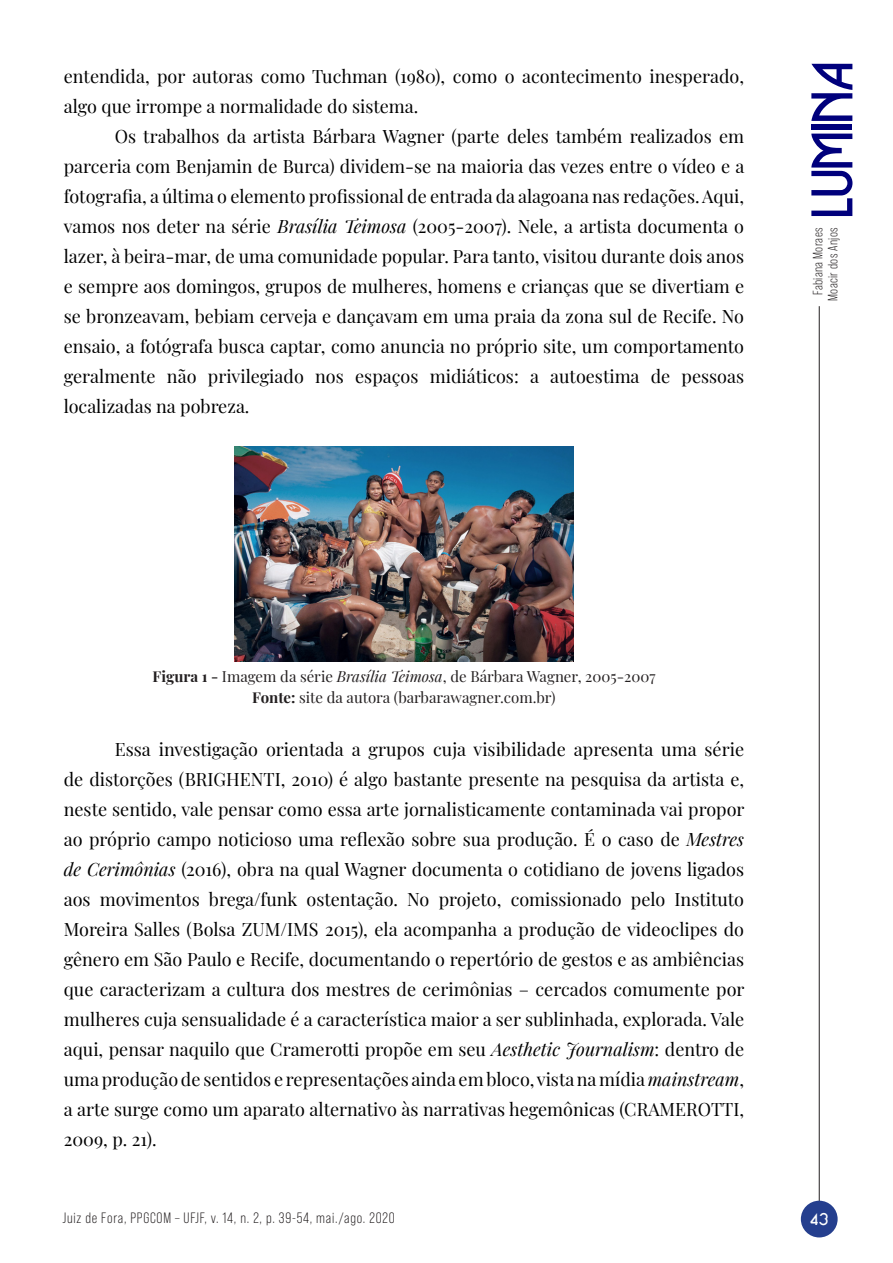
<style>
.page{position:relative;width:893px;height:1263px;background:#fff}
.page>*{position:absolute;margin:0;border:0;box-sizing:border-box;transform-origin:0 0}
.t1{font:18px/30px "Playfair Display";color:#000;text-align:justify}
.t2{font:16.5px "Businko";color:#fff}
.Legenda_da_Foto_Tabe{font:15px "Playfair Display";color:#231f20}
.t3{font:15px "Bebas Neue Pro";letter-spacing:.05em;color:#231f20}
.t4{font:13.5px/15px "Bebas Neue Pro";letter-spacing:.025em;color:#231f20;text-align:center}
.s1{font-style:italic}
.s2{font-weight:700}
</style>
<div class="page">
<hr style="left:819px;top:306px;width:1px;height:923px;background:#231f20">
<svg style="left:811px;top:134px;width:41px;height:82px"></svg>
<div style="left:811px;top:124px;width:41px;height:6px;background:#00007c"></div>
<svg style="left:811px;top:64px;width:41px;height:57px"></svg>
<div style="left:801px;top:1201px;width:37px;height:36px;background:#253f8e;border-radius:50%"></div>
<img style="left:235px;top:446px;width:338px;height:215px">
<p class="t1" style="left:64px;top:60px;width:682px">entendida, por autoras como Tuchman (1980), como o acontecimento inesperado, algo que irrompe a normalidade do sistema.</p>
<p class="t1" style="left:64px;top:120px;width:682px;text-indent:51px">Os trabalhos da artista Bárbara Wagner (parte deles também realizados em parceria com Benjamin de Burca) dividem-se na maioria das vezes entre o vídeo e a fotografia, a última o elemento profissional de entrada da alagoana nas redações. Aqui, vamos nos deter na série <span class="s1">Brasília Teimosa</span> (2005-2007). Nele, a artista documenta o lazer, à beira-mar, de uma comunidade popular. Para tanto, visitou durante dois anos e sempre aos domingos, grupos de mulheres, homens e crianças que se divertiam e se bronzeavam, bebiam cerveja e dançavam em uma praia da zona sul de Recife. No ensaio, a fotógrafa busca captar, como anuncia no próprio site, um comportamento geralmente não privilegiado nos espaços midiáticos: a autoestima de pessoas localizadas na pobreza.</p>
<p class="t4" style="left:810px;top:301px;width:75px;rotate:-90deg">Fabiana Moraes<br>Moacir dos Anjos</p>
<p class="Legenda_da_Foto_Tabe" style="left:153px;top:665px;width:504px"><span class="s2">Figura 1 -</span> Imagem da série <span class="s1">Brasília Teimosa</span>, de Bárbara Wagner, 2005-2007</p>
<p class="Legenda_da_Foto_Tabe" style="left:252px;top:686px;width:305px"><span class="s2">Fonte:</span> site da autora (barbarawagner.com.br)</p>
<p class="t1" style="left:64px;top:732px;width:682px;text-indent:51px">Essa investigação orientada a grupos cuja visibilidade apresenta uma série de distorções (BRIGHENTI, 2010) é algo bastante presente na pesquisa da artista e, neste sentido, vale pensar como essa arte jornalisticamente contaminada vai propor ao próprio campo noticioso uma reflexão sobre sua produção. É o caso de <span class="s1">Mestres de Cerimônias</span> (2016), obra na qual Wagner documenta o cotidiano de jovens ligados aos movimentos brega/funk ostentação. No projeto, comissionado pelo Instituto Moreira Salles (Bolsa ZUM/IMS 2015), ela acompanha a produção de videoclipes do gênero em São Paulo e Recife, documentando o repertório de gestos e as ambiências que caracterizam a cultura dos mestres de cerimônias – cercados comumente por mulheres cuja sensualidade é a característica maior a ser sublinhada, explorada. Vale aqui, pensar naquilo que Cramerotti propõe em seu <span class="s1">Aesthetic Journalism</span>: dentro de uma produção de sentidos e representações ainda em bloco, vista na mídia <span class="s1">mainstream</span>, a arte surge como um aparato alternativo às narrativas hegemônicas (CRAMEROTTI, 2009, p. 21).</p>
<p class="t3" style="left:62px;top:1210px;width:334px">Juiz de Fora, PPGCOM – UFJF, v. 14, n. 2, p. 39-54, mai./ago. 2020</p>
<p class="t2" style="left:810px;top:1209px;width:20px">43</p>
</div>
